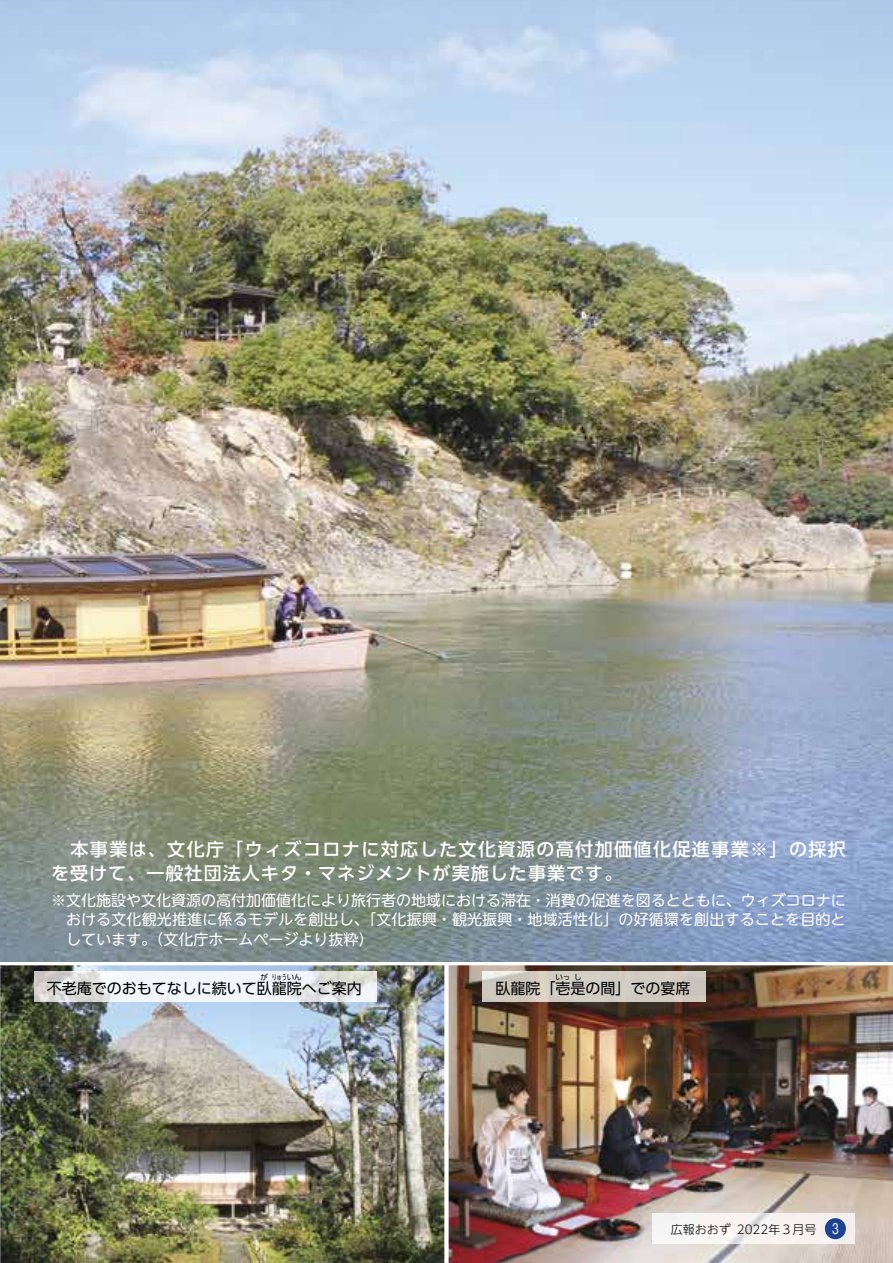
<style>
.page{position:relative;width:893px;height:1263px;background:#fff}
.page>*{position:absolute;margin:0;border:0;box-sizing:border-box;transform-origin:0 0}
.t1{font:500 18px/24px "UD Shin Go Pr 6 N";letter-spacing:.08em;color:#fff}
.t2{font:15px/19.5px "UD Shin M Go Pr 6 N";letter-spacing:.01em;color:#fff;text-align:justify}
.t3{font:15px "UD Shin Go Pr 6 N";color:#000}
.t4{font:300 12px "UD Shin Go NT Pr 6 N";color:#000}
.t5{font:7.5px "UD Shin Go Pr 6 N";color:#000;scale:.67 1}
.t6{font:7.5px "UD Shin Go Pr 6 N";color:#000}
.s1{font-family:"Shin M Go Pro";font-weight:400;font-size:13.5px;color:#fff}
</style>
<div class="page">
<img style="left:1px;top:965px;width:443px;height:298px">
<img style="left:449px;top:965px;width:444px;height:298px">
<img style="left:0;top:965px;width:1px;height:298px">
<img style="left:0;top:0;width:893px;height:961px">
<img style="left:34px;top:972px;width:343px;height:30px">
<img style="left:483px;top:972px;width:222px;height:30px">
<div style="left:653px;top:1213px;width:201px;height:30px;background:#f7f4f1"></div>
<div style="left:825px;top:1218px;width:21px;height:21px;background:#1d4294;border-radius:50%"></div>
<p class="t1" style="left:51px;top:836px;width:796px">　本事業は、文化庁「ウィズコロナに対応した文化資源の高付加価値化促進事業※」の採択を受けて、一般社団法人キタ・マネジメントが実施した事業です。</p>
<p class="t2" style="left:66px;top:889px;width:781px;text-indent:-15px">※ 文化施設や文化資源の高付加価値化により旅行者の地域における滞在・消費の促進を図るとともに、ウィズコロナにおける文化観光推進に係るモデルを創出し、「文化振興・観光振興・地域活性化」の好循環を創出することを目的としています。（文化庁ホームページより抜粋）</p>
<p class="t6" style="left:261px;top:971px;width:9px">が</p>
<p class="t5" style="left:272px;top:971px;width:46px">りゅういん</p>
<p class="t3" style="left:47px;top:976px;width:317px">不老庵でのおもてなしに続いて臥龍院へご案内</p>
<p class="t6" style="left:555px;top:971px;width:16px">いっ</p>
<p class="t6" style="left:574px;top:971px;width:9px">し</p>
<p class="t3" style="left:495px;top:976px;width:196px">臥龍院「壱是の間」での宴席</p>
<p class="t4" style="left:671px;top:1219px;width:170px">広報おおず 2022年３月号 <span class="s1">3</span></p>
</div>
